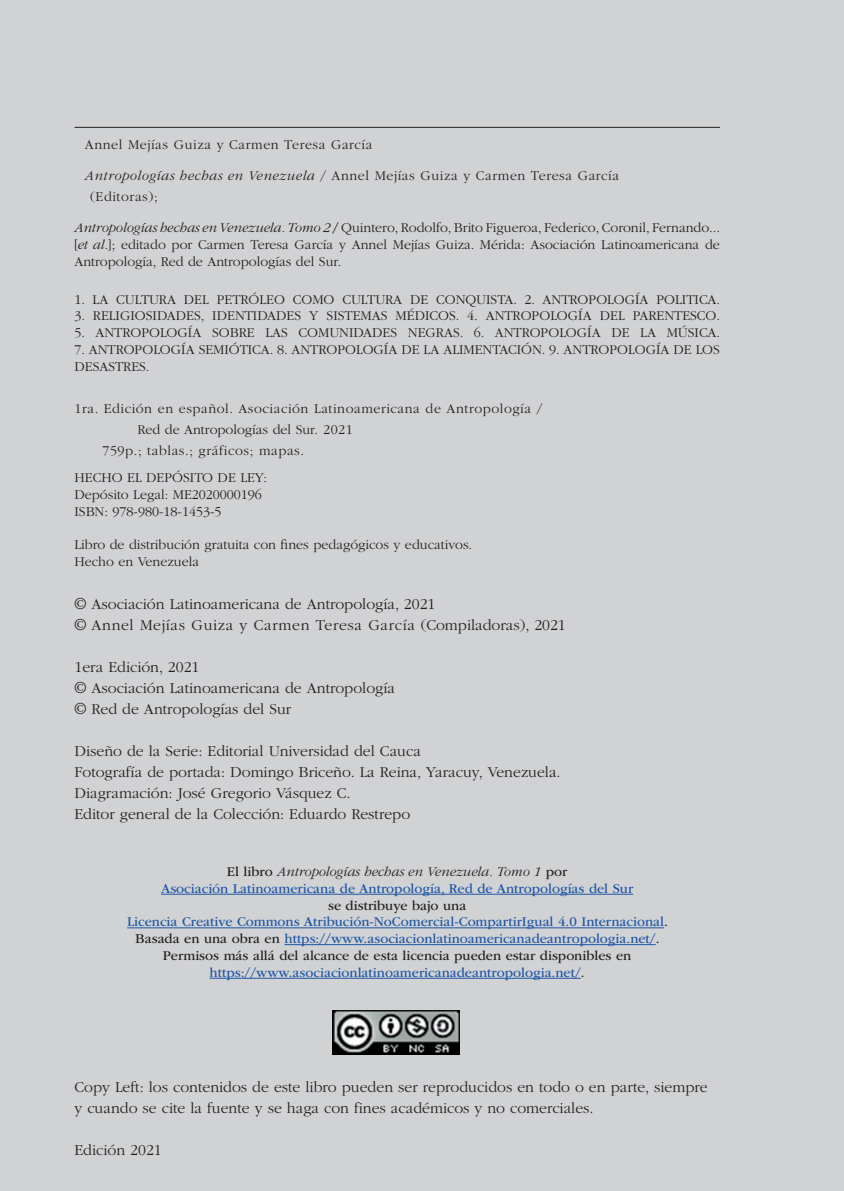
<style>
.page{position:relative;width:844px;height:1191px;background:#fff}
.page>*{position:absolute;margin:0;border:0;box-sizing:border-box;transform-origin:0 0}
.t1{font:300 15.75px/21px "ITC Garamond Std";color:#231f20}
.t2{font:300 14px/16.8px "ITC Garamond Std";color:#231f20}
.t3{font:14px/16.8px "ITC Garamond Std";color:#1e56a6;text-align:center}
.t4{font:300 14px/21px "ITC Garamond Std";letter-spacing:.04em;color:#231f20}
.s1{font-style:italic}
.s2{font-weight:400}
.s3{color:#231f20}
.s4{font-weight:300;font-style:italic;color:#231f20}
</style>
<div class="page">
<div style="left:0;top:0;width:843px;height:1191px;background:#d1d2d4"></div>
<hr style="left:161px;top:894px;width:472px;height:1px;background:#1e56a6">
<hr style="left:127px;top:927px;width:537px;height:1px;background:#1e56a6">
<hr style="left:284px;top:944px;width:371px;height:1px;background:#1e56a6">
<hr style="left:209px;top:978px;width:371px;height:1px;background:#1e56a6">
<hr style="left:74px;top:127px;width:645px;height:1px;background:#231f20">
<img style="left:333px;top:1010px;width:126px;height:45px">
<p class="t4" style="left:85px;top:134px;width:289px">Annel Mejías Guiza y Carmen Teresa García</p>
<p class="t4" style="left:90px;top:166px;width:530px;text-indent:-5px"><span class="s1">Antropologías hechas en Venezuela</span> / Annel Mejías Guiza y Carmen Teresa García (Editoras);</p>
<p class="t2" style="left:74px;top:219px;width:647px;text-align:justify"><span class="s1">Antropologías hechas en Venezuela. Tomo 2</span> <span class="s2">/</span> Quintero, Rodolfo, Brito Figueroa, Federico, Coronil, Fernando... [<span class="s1">et al.</span>]; editado por Carmen Teresa García y Annel Mejías Guiza. Mérida: Asociación Latinoamericana de Antropología, Red de Antropologías del Sur.</p>
<p class="t2" style="left:74px;top:291px;width:647px">1. LA CULTURA DEL PETRÓLEO COMO CULTURA DE CONQUISTA. 2. ANTROPOLOGÍA POLITICA.</p>
<p class="t2" style="left:74px;top:308px;width:647px">3. RELIGIOSIDADES, IDENTIDADES Y SISTEMAS MÉDICOS. 4. ANTROPOLOGÍA DEL PARENTESCO.</p>
<p class="t2" style="left:74px;top:324px;width:647px">5. ANTROPOLOGÍA SOBRE LAS COMUNIDADES NEGRAS. 6. ANTROPOLOGÍA DE LA MÚSICA.</p>
<p class="t2" style="left:74px;top:341px;width:646px">7. ANTROPOLOGÍA SEMIÓTICA. 8. ANTROPOLOGÍA DE LA ALIMENTACIÓN. 9. ANTROPOLOGÍA DE LOS<br>DESASTRES.</p>
<p class="t4" style="left:74px;top:398px;width:469px">1ra. Edición en español. Asociación Latinoamericana de Antropología /</p>
<p class="t2" style="left:137px;top:421px;width:217px">Red de Antropologías del Sur. 2021</p>
<p class="t4" style="left:102px;top:440px;width:203px">759p.; tablas.; gráficos; mapas.</p>
<p class="t2" style="left:74px;top:469px;width:194px">HECHO EL DEPÓSITO DE LEY:<br>Depósito Legal: ME2020000196<br>ISBN: 978-980-18-1453-5</p>
<p class="t2" style="left:74px;top:537px;width:399px">Libro de distribución gratuita con fines pedagógicos y educativos.<br>Hecho en Venezuela</p>
<p class="t1" style="left:74px;top:594px;width:493px">© Asociación Latinoamericana de Antropología, 2021<br>© Annel Mejías Guiza y Carmen Teresa García (Compiladoras), 2021</p>
<p class="t1" style="left:74px;top:657px;width:322px">1era Edición, 2021<br>© Asociación Latinoamericana de Antropología © Red de Antropologías del Sur</p>
<p class="t1" style="left:74px;top:741px;width:487px">Diseño de la Serie: Editorial Universidad del Cauca<br>Fotografía de portada: Domingo Briceño. La Reina, Yaracuy, Venezuela.<br>Diagramación: José Gregorio Vásquez C.<br>Editor general de la Colección: Eduardo Restrepo</p>
<p class="t3" style="left:161px;top:863px;width:473px"><span class="s3">El libro</span> <span class="s4">Antropologías hechas en Venezuela. Tomo 1</span> <span class="s3">por<br></span>Asociación Latinoamericana de Antropología, Red de Antropologías del Sur</p>
<p class="t3" style="left:127px;top:897px;width:542px"><span class="s3">se distribuye bajo una<br></span>Licencia Creative Commons Atribución-NoComercial-CompartirIgual 4.0 Internacional<span class="s3">.<br>Basada en una obra en</span> https://www.asociacionlatinoamericanadeantropologia.net/<span class="s3">.<br>Permisos más allá del alcance de esta licencia pueden estar disponibles en </span>https://www.asociacionlatinoamericanadeantropologia.net/<span class="s3">.</span></p>
<p class="t1" style="left:74px;top:1077px;width:634px">Copy Left: los contenidos de este libro pueden ser reproducidos en todo o en parte, siempre y cuando se cite la fuente y se haga con fines académicos y no comerciales.</p>
<p class="t1" style="left:74px;top:1140px;width:89px">Edición 2021</p>
</div>
